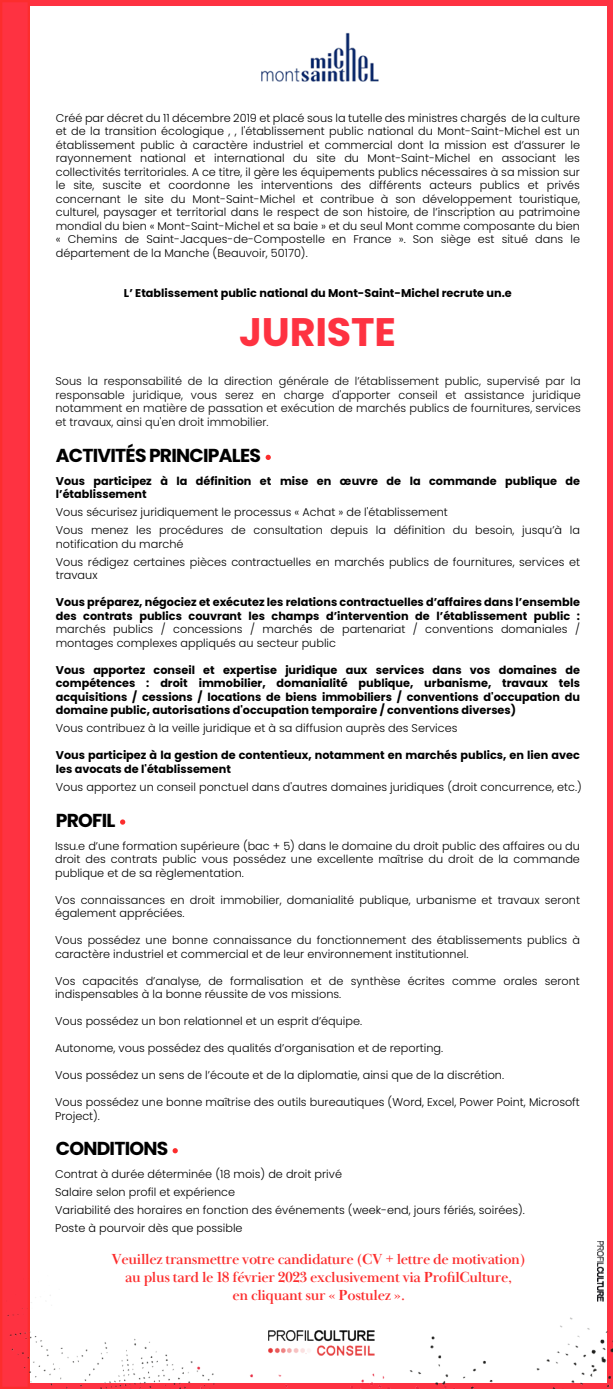
<style>
.page{position:relative;width:613px;height:1389px;background:#fff}
.page>*{position:absolute;margin:0;border:0;box-sizing:border-box;transform-origin:0 0}
.t1{font:700 39.75px "Poppins";letter-spacing:-.005em;color:#fe3241}
.t2{font:700 18.75px "Poppins";letter-spacing:-.04em;color:#000}
.t3{font:700 15px/18px "Baskerville Display PT";letter-spacing:-.025em;color:#fc2d2d;text-align:center}
.t4{font:300 11.25px/13.5px "Poppins";color:#000}
.t5{font:700 11.25px/13.5px "Poppins";color:#000}
.t6{font:300 11.25px/13.5px "Poppins";color:#090909;text-align:justify}
</style>
<div class="page">
<img style="left:29px;top:0;width:584px;height:1275px">
<img style="left:0;top:0;width:29px;height:1388px">
<img style="left:253px;top:25px;width:135px;height:75px">
<img style="left:7px;top:1275px;width:606px;height:113px">
<img style="left:597px;top:1240px;width:6px;height:60px">
<img style="left:268px;top:1330px;width:106px;height:24px">
<svg style="left:265px;top:454px;width:6px;height:6px"></svg>
<svg style="left:120px;top:819px;width:5px;height:5px"></svg>
<svg style="left:172px;top:1147px;width:6px;height:6px"></svg>
<p class="t4" style="left:56px;top:111px;width:526px;text-align:justify">Créé par décret du 11 décembre 2019 et placé sous la tutelle des ministres chargés de la culture et de la transition écologique , , l'établissement public national du Mont-Saint-Michel est un établissement public à caractère industriel et commercial dont la mission est d’assurer le rayonnement national et international du site du Mont-Saint-Michel en associant les collectivités territoriales. A ce titre, il gère les équipements publics nécessaires à sa mission sur le site, suscite et coordonne les interventions des différents acteurs publics et privés concernant le site du Mont-Saint-Michel et contribue à son développement touristique, culturel, paysager et territorial dans le respect de son histoire, de l’inscription au patrimoine mondial du bien « Mont-Saint-Michel et sa baie » et du seul Mont comme composante du bien « Chemins de Saint-Jacques-de-Compostelle en France ». Son siège est situé dans le département de la Manche (Beauvoir, 50170).</p>
<p class="t5" style="left:124px;top:286px;width:389px">L’ Etablissement public national du Mont-Saint-Michel recrute un.e</p>
<h1 class="t1" style="left:239px;top:309px;width:158px">JURISTE</h1>
<p class="t6" style="left:56px;top:374px;width:527px">Sous la responsabilité de la direction générale de l’établissement public, supervisé par la responsable juridique, vous serez en charge d'apporter conseil et assistance juridique notamment en matière de passation et exécution de marchés publics de fournitures, services et travaux, ainsi qu'en droit immobilier.</p>
<h2 class="t2" style="left:56px;top:444px;width:207px">ACTIVITÉS PRINCIPALES</h2>
<p class="t5" style="left:56px;top:474px;width:525px">Vous participez à la définition et mise en œuvre de la commande publique de l’établissement</p>
<p class="t4" style="left:56px;top:503px;width:526px;line-height:18px">Vous sécurisez juridiquement le processus « Achat » de l'établissement<br>Vous menez les procédures de consultation depuis la définition du besoin, jusqu’à la</p>
<p class="t4" style="left:56px;top:535px;width:525px;line-height:18px">notification du marché<br>Vous rédigez certaines pièces contractuelles en marchés publics de fournitures, services et</p>
<p class="t4" style="left:56px;top:568px;width:43px">travaux</p>
<p class="t5" style="left:56px;top:595px;width:526px">Vous préparez, négociez et exécutez les relations contractuelles d’affaires dans l’ensemble des contrats publics couvrant les champs d’intervention de l’établissement public :</p>
<p class="t4" style="left:56px;top:622px;width:525px">marchés publics / concessions / marchés de partenariat / conventions domaniales / montages complexes appliqués au secteur public</p>
<p class="t5" style="left:56px;top:663px;width:526px;text-align:justify">Vous apportez conseil et expertise juridique aux services dans vos domaines de compétences : droit immobilier, domanialité publique, urbanisme, travaux tels acquisitions / cessions / locations de biens immobiliers / conventions d'occupation du domaine public, autorisations d'occupation temporaire / conventions diverses)</p>
<p class="t4" style="left:56px;top:721px;width:403px">Vous contribuez à la veille juridique et à sa diffusion auprès des Services</p>
<p class="t5" style="left:56px;top:748px;width:525px">Vous participez à la gestion de contentieux, notamment en marchés publics, en lien avec les avocats de l'établissement</p>
<p class="t4" style="left:56px;top:780px;width:527px">Vous apportez un conseil ponctuel dans d'autres domaines juridiques (droit concurrence, etc.)</p>
<h2 class="t2" style="left:56px;top:809px;width:61px">PROFIL</h2>
<p class="t4" style="left:55px;top:838px;width:526px;text-align:justify">Issu.e d’une formation supérieure (bac + 5) dans le domaine du droit public des affaires ou du droit des contrats public vous possédez une excellente maîtrise du droit de la commande publique et de sa règlementation.</p>
<p class="t4" style="left:55px;top:892px;width:526px">Vos connaissances en droit immobilier, domanialité publique, urbanisme et travaux seront également appréciées.</p>
<p class="t4" style="left:55px;top:933px;width:526px">Vous possédez une bonne connaissance du fonctionnement des établissements publics à caractère industriel et commercial et de leur environnement institutionnel.</p>
<p class="t4" style="left:55px;top:973px;width:526px">Vos capacités d’analyse, de formalisation et de synthèse écrites comme orales seront indispensables à la bonne réussite de vos missions.</p>
<p class="t4" style="left:55px;top:1014px;width:309px">Vous possédez un bon relationnel et un esprit d’équipe.</p>
<p class="t4" style="left:55px;top:1041px;width:389px">Autonome, vous possédez des qualités d’organisation et de reporting.</p>
<p class="t4" style="left:55px;top:1068px;width:450px">Vous possédez un sens de l’écoute et de la diplomatie, ainsi que de la discrétion.</p>
<p class="t4" style="left:55px;top:1095px;width:526px">Vous possédez une bonne maîtrise des outils bureautiques (Word, Excel, Power Point, Microsoft<br>Project).</p>
<h2 class="t2" style="left:56px;top:1137px;width:114px">CONDITIONS</h2>
<p class="t4" style="left:55px;top:1165px;width:471px;line-height:18px">Contrat à durée déterminée (18 mois) de droit privé<br>Salaire selon profil et expérience<br>Variabilité des horaires en fonction des événements (week-end, jours fériés, soirées).<br>Poste à pourvoir dès que possible</p>
<h3 class="t3" style="left:111px;top:1250px;width:416px">Veuillez transmettre votre candidature (CV + lettre de motivation) au plus tard le 18 février 2023 exclusivement via ProfilCulture,<br>en cliquant sur « Postulez ».</h3>
</div>
